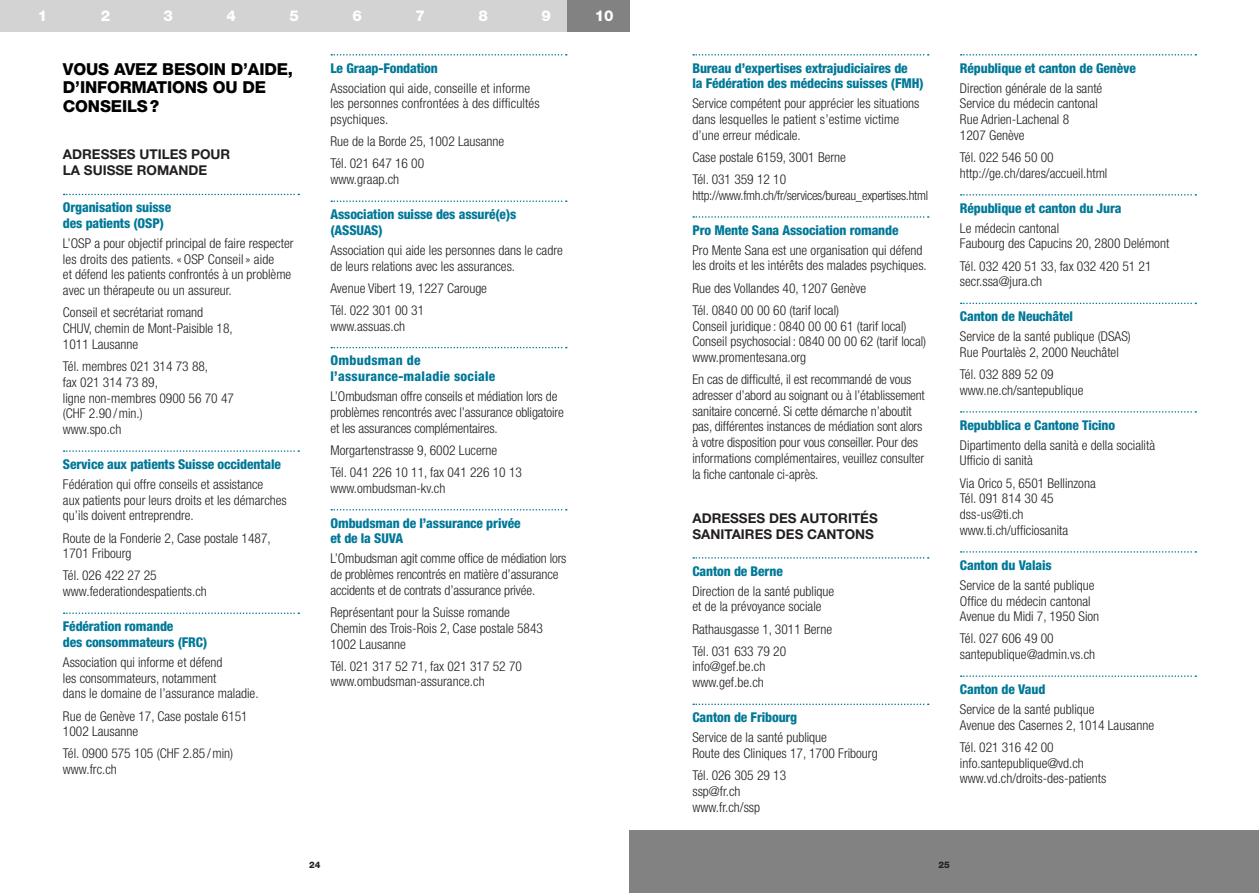
<style>
.page{position:relative;width:1259px;height:893px;background:#fff}
.page>*{position:absolute;margin:0;border:0;box-sizing:border-box;transform-origin:0 0}
.t1{font:800 16.5px/18.8px "Helvetica Neue LT Std";letter-spacing:-.01em;color:#000}
.t2{font:800 15px "Helvetica Neue LT Std";color:#fff}
.t3{font:300 condensed 13.5px/15.8px "Helvetica Neue LT Std";color:#231f20}
.t4{font:800 condensed 13.5px/15.8px "Helvetica Neue LT Std";letter-spacing:-.01em;color:#007897}
.t5{font:700 13.5px/15.8px "Helvetica Neue LT Std";color:#231f20}
.t6{font:800 condensed 13.5px/15.8px "Helvetica Neue LT Std";letter-spacing:.02em;color:#007897}
.t7{font:300 condensed 12.9px "Helvetica Neue LT Std";letter-spacing:-.02em;color:#231f20}
.t8{font:800 9px "Helvetica Neue LT Std";color:#231f20}
</style>
<div class="page">
<div style="left:629px;top:830px;width:630px;height:63px;background:#838283"></div>
<div style="left:378px;top:0;width:63px;height:31px;background:#d4d3d3"></div>
<div style="left:252px;top:0;width:63px;height:31px;background:#d4d3d3"></div>
<div style="left:126px;top:0;width:63px;height:31px;background:#d4d3d3"></div>
<div style="left:0;top:0;width:63px;height:31px;background:#d4d3d3"></div>
<div style="left:63px;top:0;width:63px;height:31px;background:#d4d3d3"></div>
<div style="left:441px;top:0;width:62px;height:31px;background:#d4d3d3"></div>
<div style="left:503px;top:0;width:63px;height:31px;background:#d4d3d3"></div>
<div style="left:315px;top:0;width:63px;height:31px;background:#d4d3d3"></div>
<div style="left:189px;top:0;width:63px;height:31px;background:#d4d3d3"></div>
<div style="left:566px;top:0;width:63px;height:31px;background:#838283"></div>
<svg style="left:960px;top:54px;width:236px;height:2px"></svg>
<svg style="left:960px;top:194px;width:236px;height:2px"></svg>
<svg style="left:960px;top:303px;width:236px;height:1px"></svg>
<svg style="left:960px;top:411px;width:236px;height:2px"></svg>
<svg style="left:960px;top:551px;width:236px;height:2px"></svg>
<svg style="left:960px;top:675px;width:236px;height:2px"></svg>
<svg style="left:693px;top:54px;width:235px;height:2px"></svg>
<svg style="left:693px;top:216px;width:235px;height:2px"></svg>
<svg style="left:693px;top:557px;width:235px;height:2px"></svg>
<svg style="left:693px;top:703px;width:235px;height:2px"></svg>
<svg style="left:331px;top:54px;width:236px;height:2px"></svg>
<svg style="left:331px;top:200px;width:236px;height:2px"></svg>
<svg style="left:331px;top:347px;width:236px;height:1px"></svg>
<svg style="left:331px;top:509px;width:236px;height:1px"></svg>
<svg style="left:64px;top:194px;width:235px;height:1px"></svg>
<svg style="left:64px;top:450px;width:235px;height:2px"></svg>
<svg style="left:64px;top:612px;width:235px;height:2px"></svg>
<p class="t2" style="left:38px;top:7px;width:11px">1</p>
<p class="t2" style="left:101px;top:7px;width:11px">2</p>
<p class="t2" style="left:164px;top:7px;width:11px">3</p>
<p class="t2" style="left:227px;top:7px;width:11px">4</p>
<p class="t2" style="left:289px;top:7px;width:11px">5</p>
<p class="t2" style="left:352px;top:7px;width:11px">6</p>
<p class="t2" style="left:415px;top:7px;width:11px">7</p>
<p class="t2" style="left:478px;top:7px;width:11px">8</p>
<p class="t2" style="left:541px;top:7px;width:11px">9</p>
<p class="t2" style="left:595px;top:7px;width:20px">10</p>
<p class="t1" style="left:63px;top:59px;width:232px">VOUS AVEZ BESOIN D’AIDE,<br>D’INFORMATIONS OU DE<br>CONSEILS?</p>
<p class="t5" style="left:63px;top:146px;width:169px">ADRESSES UTILES POUR<br>LA SUISSE ROMANDE</p>
<p class="t4" style="left:63px;top:199px;width:110px">Organisation suisse des patients (OSP)</p>
<p class="t3" style="left:63px;top:235px;width:232px">L’OSP a pour objectif principal de faire respecter les droits des patients. « OSP Conseil» aide<br>et défend les patients confrontés à un problème avec un thérapeute ou un assureur.</p>
<p class="t3" style="left:63px;top:305px;width:171px">Conseil et secrétariat romand<br>CHUV, chemin de Mont-Paisible 18,<br>1011 Lausanne</p>
<p class="t3" style="left:63px;top:358px;width:172px">Tél. membres 021 314 73 88,<br>fax 021 314 73 89,<br>ligne non-membres 0900 56 70 47 (CHF 2.90 /min.)<br>www.spo.ch</p>
<p class="t4" style="left:63px;top:456px;width:219px">Service aux patients Suisse occidentale</p>
<p class="t3" style="left:63px;top:476px;width:225px">Fédération qui offre conseils et assistance<br>aux patients pour leurs droits et les démarches qu’ils doivent entreprendre.</p>
<p class="t3" style="left:63px;top:530px;width:209px">Route de la Fonderie 2, Case postale 1487,<br>1701 Fribourg</p>
<p class="t3" style="left:63px;top:568px;width:145px">Tél. 026 422 27 25 www.federationdespatients.ch</p>
<p class="t4" style="left:63px;top:618px;width:146px">Fédération romande<br>des consommateurs (FRC)</p>
<p class="t3" style="left:63px;top:654px;width:197px">Association qui informe et défend<br>les consommateurs, notamment<br>dans le domaine de l’assurance maladie.</p>
<p class="t3" style="left:63px;top:708px;width:186px">Rue de Genève 17, Case postale 6151<br>1002 Lausanne</p>
<p class="t3" style="left:63px;top:746px;width:172px">Tél. 0900 575 105 (CHF 2.85 /min) www.frc.ch</p>
<p class="t4" style="left:330px;top:60px;width:109px">Le Graap-Fondation</p>
<p class="t3" style="left:330px;top:80px;width:211px">Association qui aide, conseille et informe les personnes confrontées à des difficultés psychiques.</p>
<p class="t3" style="left:330px;top:130px;width:175px;line-height:22.2px">Rue de la Borde 25, 1002 Lausanne<br>Tél. 021 647 16 00</p>
<p class="t3" style="left:330px;top:171px;width:70px">www.graap.ch</p>
<p class="t4" style="left:330px;top:206px;width:187px">Association suisse des assuré(e)s (ASSUAS)</p>
<p class="t3" style="left:330px;top:242px;width:234px">Association qui aide les personnes dans le cadre de leurs relations avec les assurances.</p>
<p class="t3" style="left:330px;top:277px;width:158px;line-height:22.2px">Avenue Vibert 19, 1227 Carouge<br>Tél. 022 301 00 31</p>
<p class="t3" style="left:330px;top:318px;width:76px">www.assuas.ch</p>
<p class="t6" style="left:330px;top:352px;width:166px">Ombudsman de l’assurance-maladie sociale</p>
<p class="t3" style="left:330px;top:388px;width:235px">L’Ombudsman offre conseils et médiation lors de problèmes rencontrés avec l’assurance obligatoire et les assurances complémentaires.</p>
<p class="t3" style="left:330px;top:439px;width:193px;line-height:22.2px">Morgartenstrasse 9, 6002 Lucerne<br>Tél. 041 226 10 11, fax 041 226 10 13</p>
<p class="t3" style="left:330px;top:480px;width:116px">www.ombudsman-kv.ch</p>
<p class="t4" style="left:330px;top:515px;width:192px">Ombudsman de l’assurance privée et de la SUVA</p>
<p class="t3" style="left:330px;top:551px;width:237px">L’Ombudsman agit comme office de médiation lors de problèmes rencontrés en matière d’assurance accidents et de contrats d’assurance privée.</p>
<p class="t3" style="left:330px;top:604px;width:214px">Représentant pour la Suisse romande<br>Chemin des Trois-Rois 2, Case postale 5843<br>1002 Lausanne</p>
<p class="t3" style="left:330px;top:658px;width:193px">Tél. 021 317 52 71, fax 021 317 52 70 www.ombudsman-assurance.ch</p>
<p class="t4" style="left:692px;top:60px;width:233px">Bureau d’expertises extrajudiciaires de<br>la Fédération des médecins suisses (FMH)</p>
<p class="t3" style="left:692px;top:96px;width:228px">Service compétent pour apprécier les situations dans lesquelles le patient s’estime victime d’une erreur médicale.</p>
<p class="t3" style="left:692px;top:146px;width:155px;line-height:22.2px">Case postale 6159, 3001 Berne<br>Tél. 031 359 12 10</p>
<p class="t7" style="left:692px;top:188px;width:237px">http://www.fmh.ch/fr/services/bureau_expertises.html</p>
<p class="t4" style="left:692px;top:222px;width:208px">Pro Mente Sana Association romande</p>
<p class="t3" style="left:692px;top:242px;width:236px">Pro Mente Sana est une organisation qui défend les droits et les intérêts des malades psychiques.</p>
<p class="t3" style="left:692px;top:277px;width:175px;line-height:22.2px">Rue des Vollandes 40, 1207 Genève<br>Tél. 0840 00 00 60 (tarif local)</p>
<p class="t3" style="left:692px;top:318px;width:235px">Conseil juridique : 0840 00 00 61 (tarif local)<br>Conseil psychosocial : 0840 00 00 62 (tarif local) www.promentesana.org</p>
<p class="t3" style="left:692px;top:371px;width:234px">En cas de difficulté, il est recommandé de vous adresser d’abord au soignant ou à l’établissement sanitaire concerné. Si cette démarche n’aboutit pas, différentes instances de médiation sont alors à votre disposition pour vous conseiller. Pour des informations complémentaires, veuillez consulter la fiche cantonale ci-après.</p>
<p class="t5" style="left:692px;top:510px;width:187px">ADRESSES DES AUTORITÉS<br>SANITAIRES DES CANTONS</p>
<p class="t4" style="left:692px;top:563px;width:92px">Canton de Berne</p>
<p class="t3" style="left:692px;top:583px;width:143px">Direction de la santé publique et de la prévoyance sociale</p>
<p class="t3" style="left:692px;top:618px;width:141px;line-height:22.2px">Rathausgasse 1, 3011 Berne<br>Tél. 031 633 79 20</p>
<p class="t3" style="left:692px;top:659px;width:74px">info@gef.be.ch www.gef.be.ch</p>
<p class="t4" style="left:692px;top:709px;width:106px">Canton de Fribourg</p>
<p class="t3" style="left:692px;top:729px;width:187px">Service de la santé publique<br>Route des Cliniques 17, 1700 Fribourg</p>
<p class="t3" style="left:692px;top:767px;width:95px">Tél. 026 305 29 13 ssp@fr.ch www.fr.ch/ssp</p>
<p class="t4" style="left:960px;top:60px;width:177px">République et canton de Genève</p>
<p class="t3" style="left:960px;top:80px;width:144px">Direction générale de la santé<br>Service du médecin cantonal<br>Rue Adrien-Lachenal 8<br>1207 Genève</p>
<p class="t3" style="left:960px;top:149px;width:149px">Tél. 022 546 50 00 http://ge.ch/dares/accueil.html</p>
<p class="t4" style="left:960px;top:200px;width:163px">République et canton du Jura</p>
<p class="t3" style="left:960px;top:220px;width:211px">Le médecin cantonal<br>Faubourg des Capucins 20, 2800 Delémont</p>
<p class="t3" style="left:960px;top:258px;width:193px">Tél. 032 420 51 33, fax 032 420 51 21 secr.ssa@jura.ch</p>
<p class="t4" style="left:960px;top:308px;width:115px">Canton de Neuchâtel</p>
<p class="t3" style="left:960px;top:328px;width:172px">Service de la santé publique (DSAS)<br>Rue Pourtalès 2, 2000 Neuchâtel</p>
<p class="t3" style="left:960px;top:366px;width:125px">Tél. 032 889 52 09 www.ne.ch/santepublique</p>
<p class="t4" style="left:960px;top:417px;width:157px">Repubblica e Cantone Ticino</p>
<p class="t3" style="left:960px;top:437px;width:197px">Dipartimento della sanità e della socialità<br>Ufficio di sanità</p>
<p class="t3" style="left:960px;top:475px;width:137px">Via Orico 5, 6501 Bellinzona<br>Tél. 091 814 30 45 dss-us@ti.ch www.ti.ch/ufficiosanita</p>
<p class="t4" style="left:960px;top:557px;width:93px">Canton du Valais</p>
<p class="t3" style="left:960px;top:577px;width:141px">Service de la santé publique<br>Office du médecin cantonal<br>Avenue du Midi 7, 1950 Sion</p>
<p class="t3" style="left:960px;top:631px;width:137px">Tél. 027 606 49 00 santepublique@admin.vs.ch</p>
<p class="t4" style="left:960px;top:681px;width:87px">Canton de Vaud</p>
<p class="t3" style="left:960px;top:701px;width:196px">Service de la santé publique<br>Avenue des Casernes 2, 1014 Lausanne</p>
<p class="t3" style="left:960px;top:739px;width:148px">Tél. 021 316 42 00 info.santepublique@vd.ch www.vd.ch/droits-des-patients</p>
<p class="t8" style="left:309px;top:859px;width:13px">24</p>
<p class="t8" style="left:938px;top:859px;width:13px">25</p>
</div>
